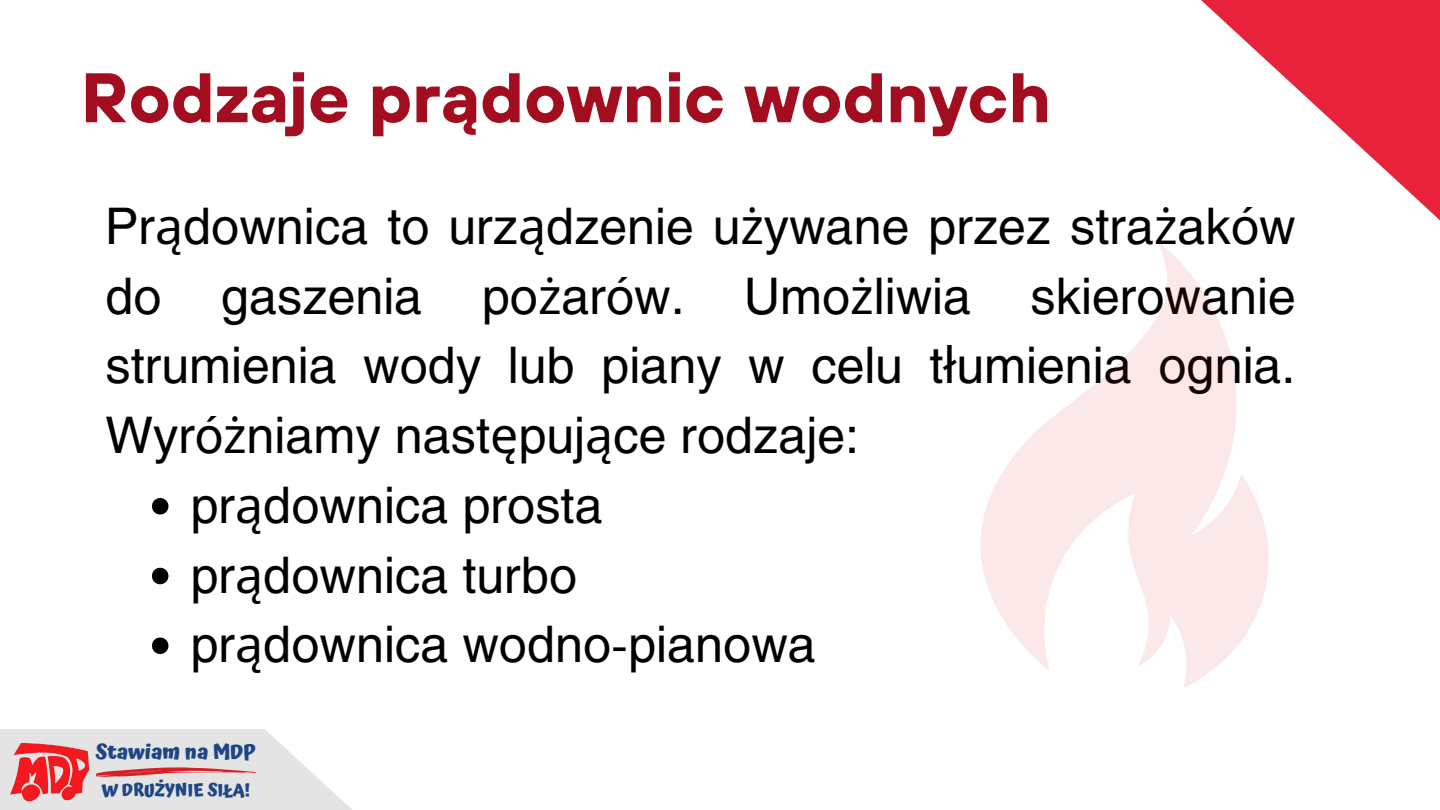
<style>
.page{position:relative;width:1440px;height:810px;background:#fff}
.page>*{position:absolute;margin:0;border:0;box-sizing:border-box;transform-origin:0 0}
.t1{font:700 70px "TT Hoves";color:#a20e20}
.t2{font:50px/69.8px "Helios";color:#000;text-align:justify}
.t3{font:700 20.5px "Atma";color:#1f4585}
.t4{font:700 17.5px "Atma";color:#1f4585}
.s1{font-family:"Noto Sans"}
</style>
<div class="page">
<svg style="left:1201px;top:0;width:239px;height:220px"></svg>
<svg style="left:0;top:729px;width:352px;height:81px;background:#e8cecf"></svg>
<svg style="left:152px;top:498px;width:16px;height:17px"></svg>
<svg style="left:152px;top:568px;width:16px;height:16px"></svg>
<svg style="left:152px;top:638px;width:16px;height:16px"></svg>
<svg style="left:980px;top:240px;width:289px;height:448px"></svg>
<h2 class="t1" style="left:81px;top:52px;width:971px">Rodzaje prądownic wodnych</h2>
<h1 class="t2" style="left:105px;top:190px;width:1192px">Pr<span class="s1">ą</span>downica to urz<span class="s1">ą</span>dzenie u<span class="s1">ż</span>ywane przez stra<span class="s1">ż</span>aków do gaszenia po<span class="s1">ż</span>arów. Umo<span class="s1">ż</span>liwia skierowanie strumienia wody lub piany w celu t<span class="s1">ł</span>umienia ognia.<br>Wyró<span class="s1">ż</span>niamy nast<span class="s1">ę</span>puj<span class="s1">ą</span>ce rodzaje:</h1>
<h2 class="t2" style="left:190px;top:469px;width:414px">pr<span class="s1">ą</span>downica prosta</h2>
<h2 class="t2" style="left:190px;top:538px;width:388px">pr<span class="s1">ą</span>downica turbo</h2>
<h2 class="t2" style="left:190px;top:608px;width:627px">pr<span class="s1">ą</span>downica wodno-pianowa</h2>
<p class="t3" style="left:96px;top:740px;width:162px">Stawiam na MDP</p>
<p class="t4" style="left:102px;top:779px;width:150px">W DRUŻYNIE SIŁA!</p>
</div>
